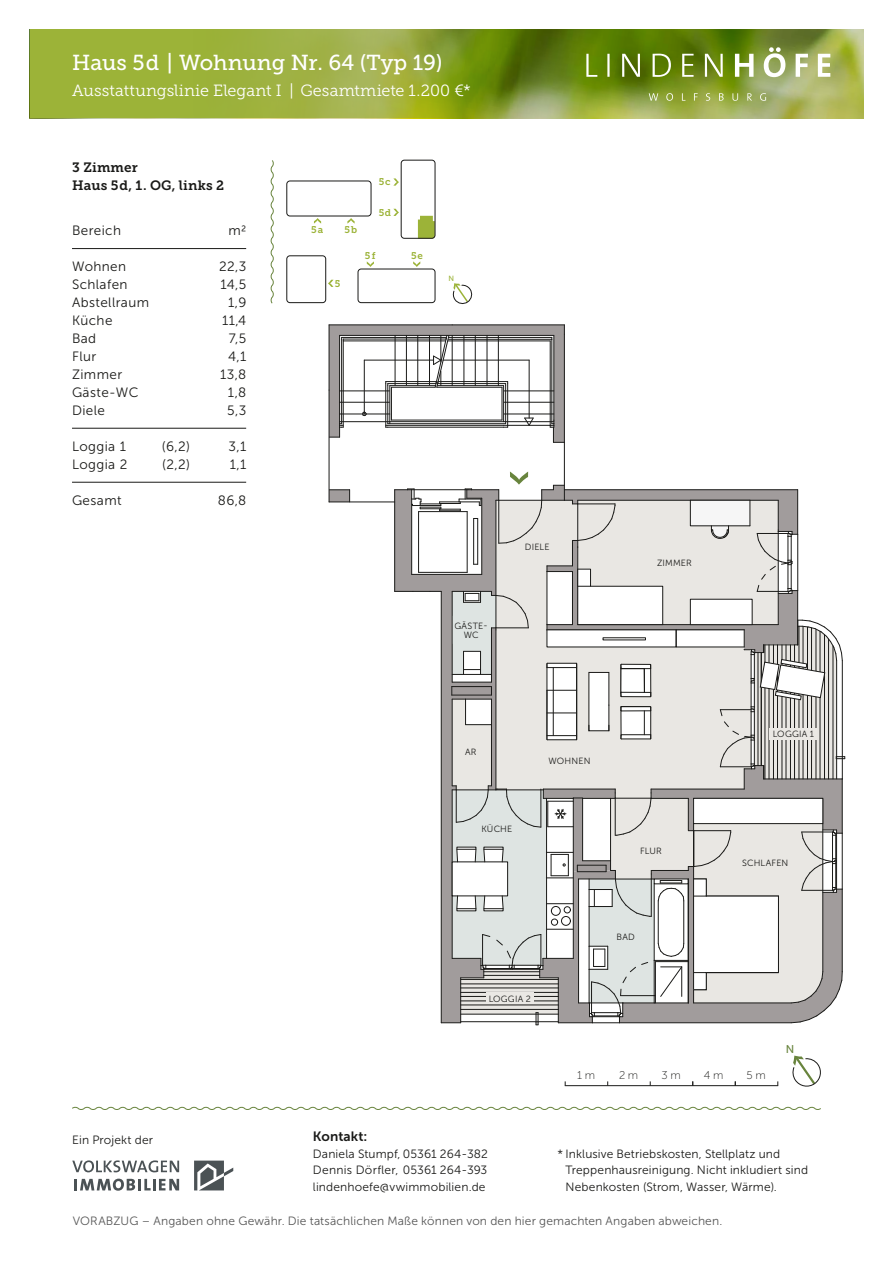
<style>
.page{position:relative;width:893px;height:1263px;background:#fff}
.page>*{position:absolute;margin:0;border:0;box-sizing:border-box;transform-origin:0 0}
.t1{font:21.6px "Museo Slab 500";color:#fff}
.t2{font:16.2px "Museo Slab 300";letter-spacing:.005em;color:#fff}
.t3{font:13.5px "Museo Sans 300";letter-spacing:.03em;color:#1a1a18}
.t4{font:13.5px/18px "Museo Slab 700";letter-spacing:.01em;color:#1a1a18}
.t5{font:13.5px "Museo Sans 700";letter-spacing:.01em;color:#1a1a18}
.t6{font:12px/16.5px "Museo Sans 300";letter-spacing:.01em;color:#1a1a18;text-align:justify}
.t7{font:12px "Museo Sans 300";letter-spacing:.015em;color:#565656}
.t8{font:11.25px "Museo Sans 100";color:#1a1a18}
.t9{font:11.25px "Museo Sans 500";color:#68843d}
.t10{font:9.75px "Museo Slab 700";letter-spacing:.085em;color:#9cb338}
.t11{font:9px/9px "Museo Sans 300";letter-spacing:.025em;color:#1a1a18;text-align:center}
.t12{font:7.5px "Museo Sans 500";color:#9cb338}
</style>
<div class="page">
<svg style="left:270px;top:160px;width:4px;height:144px"></svg>
<img style="left:551px;top:30px;width:312px;height:88px">
<svg style="left:194px;top:1160px;width:39px;height:30px"></svg>
<svg style="left:72px;top:1160px;width:107px;height:12px"></svg>
<svg style="left:75px;top:1178px;width:104px;height:13px"></svg>
<svg style="left:72px;top:1106px;width:749px;height:4px"></svg>
<svg style="left:649px;top:93px;width:117px;height:8px"></svg>
<svg style="left:586px;top:47px;width:244px;height:30px;background:#8aa04b"></svg>
<svg style="left:30px;top:30px;width:521px;height:88px;background:#94a937"></svg>
<svg style="left:792px;top:1055px;width:29px;height:32px"></svg>
<hr style="left:565px;top:1085px;width:213px;height:1px;background:#1a1a18">
<hr style="left:72px;top:248px;width:174px;height:1px;background:#1a1a18">
<hr style="left:72px;top:428px;width:174px;height:1px;background:#1a1a18">
<hr style="left:72px;top:482px;width:174px;height:1px;background:#1a1a18">
<svg style="left:418px;top:216px;width:17px;height:23px"></svg>
<svg style="left:328px;top:280px;width:5px;height:7px"></svg>
<svg style="left:314px;top:218px;width:7px;height:6px"></svg>
<svg style="left:347px;top:218px;width:8px;height:6px"></svg>
<div style="left:287px;top:181px;width:84px;height:35px;border:1px solid #1a1a18;border-radius:3px"></div>
<div style="left:401px;top:160px;width:34px;height:78px;border:1px solid #1a1a18;border-radius:3px"></div>
<svg style="left:393px;top:178px;width:6px;height:8px"></svg>
<svg style="left:393px;top:209px;width:6px;height:7px"></svg>
<div style="left:358px;top:269px;width:77px;height:34px;border:1px solid #1a1a18;border-radius:3px"></div>
<svg style="left:413px;top:261px;width:7px;height:6px"></svg>
<svg style="left:367px;top:261px;width:7px;height:6px"></svg>
<svg style="left:453px;top:283px;width:20px;height:21px"></svg>
<div style="left:287px;top:256px;width:39px;height:47px;border:1px solid #1a1a18;border-radius:3px"></div>
<hr style="left:394px;top:490px;width:1px;height:101px;background:#1a1a18">
<hr style="left:329px;top:390px;width:1px;height:112px;background:#1a1a18">
<hr style="left:564px;top:442px;width:1px;height:58px;background:#1a1a18">
<svg style="left:329px;top:325px;width:236px;height:118px"></svg>
<svg style="left:329px;top:489px;width:21px;height:13px"></svg>
<hr style="left:329px;top:502px;width:66px;height:1px;background:#1a1a18">
<svg style="left:395px;top:471px;width:450px;height:554px"></svg>
<div style="left:454px;top:616px;width:35px;height:27px;background:#dee4e2"></div>
<div style="left:453px;top:616px;width:36px;height:28px;border:2px solid #dee4e2"></div>
<div style="left:769px;top:728px;width:48px;height:11px;background:#eae8e4"></div>
<div style="left:486px;top:993px;width:48px;height:11px;background:#eae8e4"></div>
<h1 class="t1" style="left:72px;top:50px;width:372px">Haus 5d | Wohnung Nr. 64 (Typ 19)</h1>
<h2 class="t2" style="left:72px;top:81px;width:400px">Ausstattungslinie Elegant I | Gesamtmiete 1.200 €*</h2>
<p class="t4" style="left:72px;top:158px;width:153px">3 Zimmer<br>Haus 5d, 1. OG, links 2</p>
<p class="t3" style="left:72px;top:223px;width:51px">Bereich</p>
<p class="t3" style="left:228px;top:223px;width:19px">m2</p>
<p class="t3" style="left:72px;top:259px;width:56px">Wohnen</p>
<p class="t3" style="left:219px;top:259px;width:29px">22,3</p>
<p class="t3" style="left:72px;top:277px;width:57px">Schlafen</p>
<p class="t3" style="left:220px;top:277px;width:27px">14,5</p>
<p class="t3" style="left:72px;top:295px;width:79px">Abstellraum</p>
<p class="t3" style="left:228px;top:295px;width:20px">1,9</p>
<p class="t3" style="left:72px;top:313px;width:42px">Küche</p>
<p class="t3" style="left:222px;top:313px;width:26px">11,4</p>
<p class="t3" style="left:72px;top:331px;width:26px">Bad</p>
<p class="t3" style="left:229px;top:331px;width:19px">7,5</p>
<p class="t3" style="left:72px;top:349px;width:26px">Flur</p>
<p class="t3" style="left:228px;top:349px;width:20px">4,1</p>
<p class="t3" style="left:72px;top:367px;width:52px">Zimmer</p>
<p class="t3" style="left:220px;top:367px;width:28px">13,8</p>
<p class="t3" style="left:72px;top:385px;width:68px">Gäste-WC</p>
<p class="t3" style="left:228px;top:385px;width:20px">1,8</p>
<p class="t3" style="left:72px;top:403px;width:35px">Diele</p>
<p class="t3" style="left:227px;top:403px;width:21px">5,3</p>
<p class="t3" style="left:72px;top:439px;width:56px">Loggia 1</p>
<p class="t3" style="left:162px;top:439px;width:30px">(6,2)</p>
<p class="t3" style="left:229px;top:439px;width:19px">3,1</p>
<p class="t3" style="left:72px;top:457px;width:57px">Loggia 2</p>
<p class="t3" style="left:162px;top:457px;width:29px">(2,2)</p>
<p class="t3" style="left:230px;top:457px;width:18px">1,1</p>
<p class="t3" style="left:72px;top:493px;width:51px">Gesamt</p>
<p class="t3" style="left:218px;top:493px;width:30px">86,8</p>
<p class="t6" style="left:72px;top:1132px;width:82px">Ein Projekt der</p>
<p class="t10" style="left:311px;top:224px;width:14px">5a</p>
<p class="t10" style="left:345px;top:224px;width:14px">5b</p>
<p class="t10" style="left:335px;top:278px;width:7px">5</p>
<p class="t10" style="left:379px;top:177px;width:13px">5c</p>
<p class="t10" style="left:379px;top:207px;width:14px">5d</p>
<p class="t10" style="left:365px;top:250px;width:12px">5f</p>
<p class="t10" style="left:411px;top:250px;width:13px">5e</p>
<p class="t12" style="left:449px;top:275px;width:7px">N</p>
<p class="t11" style="left:454px;top:621px;width:35px">GÄSTE-<br>WC</p>
<p class="t11" style="left:525px;top:542px;width:26px">DIELE</p>
<p class="t11" style="left:657px;top:558px;width:36px">ZIMMER</p>
<p class="t11" style="left:465px;top:747px;width:13px">AR</p>
<p class="t11" style="left:481px;top:825px;width:33px">KÜCHE</p>
<p class="t11" style="left:549px;top:756px;width:43px">WOHNEN</p>
<p class="t11" style="left:640px;top:847px;width:23px">FLUR</p>
<p class="t11" style="left:489px;top:994px;width:44px">LOGGIA 2</p>
<p class="t11" style="left:617px;top:932px;width:20px">BAD</p>
<p class="t11" style="left:773px;top:730px;width:43px">LOGGIA 1</p>
<p class="t11" style="left:742px;top:858px;width:48px">SCHLAFEN</p>
<p class="t9" style="left:786px;top:1043px;width:10px">N</p>
<p class="t8" style="left:577px;top:1069px;width:19px">1 m</p>
<p class="t8" style="left:619px;top:1069px;width:21px">2 m</p>
<p class="t8" style="left:661px;top:1069px;width:21px">3 m</p>
<p class="t8" style="left:704px;top:1069px;width:21px">4 m</p>
<p class="t8" style="left:747px;top:1069px;width:21px">5 m</p>
<p class="t5" style="left:313px;top:1129px;width:56px">Kontakt:</p>
<p class="t6" style="left:313px;top:1145px;width:176px">Daniela Stumpf, 05361 264-382<br>Dennis Dörfler, 05361 264-393 lindenhoefe@vwimmobilien.de</p>
<p class="t6" style="left:566px;top:1145px;width:244px;text-align:left;text-indent:-8px">* Inklusive Betriebskosten, Stellplatz und<br>Treppenhausreinigung. Nicht inkludiert sind<br>Nebenkosten (Strom, Wasser, Wärme).</p>
<p class="t7" style="left:73px;top:1214px;width:651px">VORABZUG – Angaben ohne Gewähr. Die tatsächlichen Maße können von den hier gemachten Angaben abweichen.</p>
</div>
